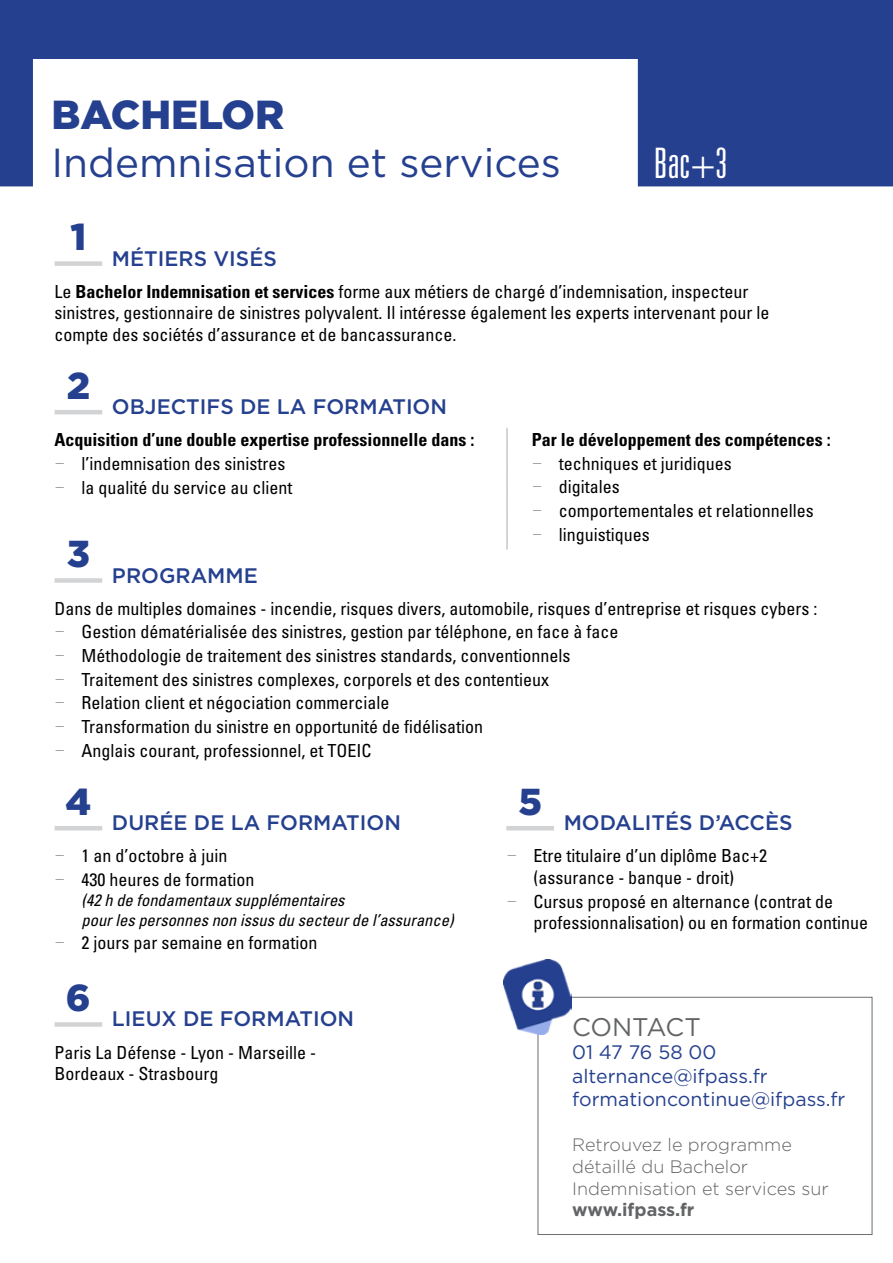
<style>
.page{position:relative;width:893px;height:1263px;background:#fff}
.page>*{position:absolute;margin:0;border:0;box-sizing:border-box;transform-origin:0 0}
.t1{font:300 ultra-condensed 42px "Univers LT Std";color:#fff}
.t2{font:40.5px "Gotham";color:#25408f}
.t3{font:900 40.5px "Gotham";color:#25408f}
.t4{font:900 37.5px "Gotham";color:#25408f}
.t5{font:25.5px "Gotham";letter-spacing:-.01em;color:#636466}
.t6{font:500 21px "Gotham";color:#25408f}
.t7{font:19.5px/23.4px "Gotham";color:#25408f}
.t8{font:condensed 18px/23.7px "Univers LT Std";color:#000}
.t9{font:300 18px/21.6px "Gotham";color:#636466}
.t10{font:700 18px "Gotham";color:#636466}
.t11{font:italic condensed 16.5px/19.8px "Univers LT Std";color:#000}
.s1{font-weight:700}
.s2{font-family:"Gotham";font-weight:100;font-stretch:normal}
</style>
<div class="page">
<div style="left:0;top:0;width:893px;height:186px;background:#25408f"></div>
<div style="left:34px;top:60px;width:603px;height:154px;background:#fff"></div>
<hr style="left:55px;top:410px;width:47px;height:4px;background:#d1d3d4">
<div style="left:55px;top:261px;width:47px;height:5px;background:#d1d3d4"></div>
<div style="left:55px;top:578px;width:47px;height:5px;background:#d1d3d4"></div>
<hr style="left:55px;top:826px;width:47px;height:4px;background:#d1d3d4">
<hr style="left:506px;top:826px;width:48px;height:4px;background:#d1d3d4">
<div style="left:55px;top:1022px;width:47px;height:5px;background:#d1d3d4"></div>
<svg style="left:506px;top:428px;width:2px;height:122px"></svg>
<div style="left:538px;top:997px;width:334px;height:238px;border:1px solid #6d6e71"></div>
<img style="left:504px;top:960px;width:68px;height:74px">
<h2 class="t3" style="left:51px;top:87px;width:234px">BACHELOR</h2>
<h2 class="t2" style="left:51px;top:137px;width:511px">Indemnisation et services</h2>
<h1 class="t1" style="left:654px;top:141px;width:75px">Bac+3</h1>
<h3 class="t4" style="left:70px;top:211px;width:17px">1</h3>
<p class="t6" style="left:112px;top:245px;width:166px">MÉTIERS VISÉS</p>
<p class="t8" style="left:55px;top:280px;width:716px;line-height:21.6px">Le <span class="s1">Bachelor Indemnisation et services</span> forme aux métiers de chargé d’indemnisation, inspecteur sinistres, gestionnaire de sinistres polyvalent. Il intéresse également les experts intervenant pour le compte des sociétés d’assurance et de bancassurance.</p>
<h3 class="t4" style="left:67px;top:360px;width:25px">2</h3>
<p class="t8" style="left:55px;top:428px;width:421px"><span class="s1">Acquisition d’une double expertise professionnelle dans : </span><span class="s2">−</span> l’indemnisation des sinistres<br><span class="s2">−</span> la qualité du service au client</p>
<p class="t6" style="left:112px;top:393px;width:337px">OBJECTIFS DE LA FORMATION</p>
<h3 class="t4" style="left:67px;top:528px;width:25px">3</h3>
<p class="t6" style="left:112px;top:561px;width:147px">PROGRAMME</p>
<p class="t8" style="left:532px;top:427px;width:300px"><span class="s1">Par le développement des compétences : </span><span class="s2">−</span> techniques et juridiques<br><span class="s2">−</span> digitales<br><span class="s2">−</span> comportementales et relationnelles<br><span class="s2">−</span> linguistiques</p>
<p class="t8" style="left:55px;top:596px;width:764px">Dans de multiples domaines - incendie, risques divers, automobile, risques d’entreprise et risques cybers : <span class="s2">−</span> Gestion dématérialisée des sinistres, gestion par téléphone, en face à face<br><span class="s2">−</span> Méthodologie de traitement des sinistres standards, conventionnels<br><span class="s2">−</span> Traitement des sinistres complexes, corporels et des contentieux<br><span class="s2">−</span> Relation client et négociation commerciale<br><span class="s2">−</span> Transformation du sinistre en opportunité de fidélisation<br><span class="s2">−</span> Anglais courant, professionnel, et TOEIC</p>
<h3 class="t4" style="left:65px;top:775px;width:27px">4</h3>
<p class="t6" style="left:112px;top:809px;width:290px">DURÉE DE LA FORMATION</p>
<p class="t8" style="left:55px;top:844px;width:201px"><span class="s2">−</span> 1 an d’octobre à juin<br><span class="s2">−</span> 430 heures de formation</p>
<p class="t11" style="left:82px;top:890px;width:374px">(42 h de fondamentaux supplémentaires<br>pour les personnes non issus du secteur de l’assurance)</p>
<p class="t8" style="left:55px;top:931px;width:264px"><span class="s2">−</span> 2 jours par semaine en formation</p>
<h3 class="t4" style="left:66px;top:972px;width:26px">6</h3>
<p class="t6" style="left:112px;top:1005px;width:244px">LIEUX DE FORMATION</p>
<p class="t8" style="left:55px;top:1041px;width:263px;line-height:21.6px">Paris La Défense - Lyon - Marseille -<br>Bordeaux - Strasbourg</p>
<h3 class="t4" style="left:518px;top:775px;width:25px">5</h3>
<p class="t6" style="left:564px;top:809px;width:230px">MODALITÉS D’ACCÈS</p>
<p class="t8" style="left:506px;top:845px;width:262px;line-height:21.6px;text-align:center"><span class="s2">−</span> Etre titulaire d’un diplôme Bac+2 (assurance - banque - droit)</p>
<p class="t8" style="left:533px;top:890px;width:336px;line-height:21.6px;text-indent:-27px"><span class="s2">−</span> Cursus proposé en alternance (contrat de professionnalisation) ou en formation continue</p>
<h3 class="t5" style="left:572px;top:1011px;width:130px">CONTACT</h3>
<p class="t7" style="left:572px;top:1040px;width:275px">01 47 76 58 00 alternance@ifpass.fr formationcontinue@ifpass.fr</p>
<p class="t9" style="left:572px;top:1134px;width:258px">Retrouvez le programme détaillé du Bachelor<br>Indemnisation et services sur</p>
<p class="t10" style="left:572px;top:1198px;width:124px">www.ifpass.fr</p>
</div>
